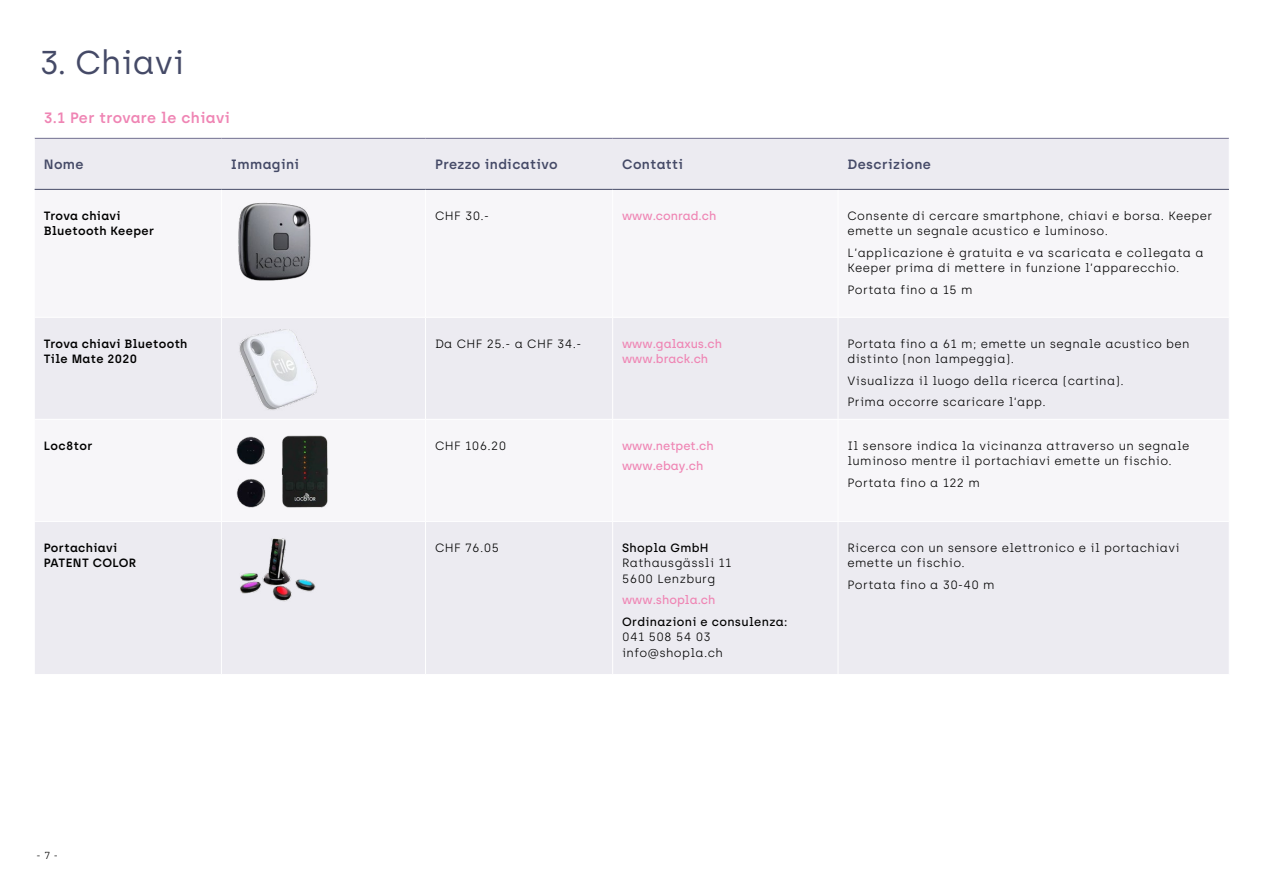
<style>
.page{position:relative;width:1263px;height:893px;background:#fff}
.page>*{position:absolute;margin:0;border:0;box-sizing:border-box;transform-origin:0 0}
.t1{font:33px "Archia";color:#454a67}
.t2{font:600 15px "Archia";letter-spacing:.03em;color:#ef85b4}
.t3{font:600 13.5px "Archia";letter-spacing:.03em;color:#454a67}
.t4{font:300 12px/15.8px "Archia";letter-spacing:.03em;color:#000}
.t5{font:600 12px/15.8px "Archia";letter-spacing:.03em;color:#000}
.t6{font:500 12px/15px "Archia";color:#ef85b4}
.t7{font:500 12px "Archia";letter-spacing:.03em;color:#000}
.t8{font:300 10.2px "Archia";color:#000}
</style>
<div class="page">
<div style="left:35px;top:139px;width:1194px;height:535px;background:#ecebf1"></div>
<svg style="left:35px;top:190px;width:1194px;height:331px;fill:#f7f6f9"></svg>
<hr style="left:221px;top:190px;width:1px;height:127px;background:#fff">
<hr style="left:425px;top:190px;width:1px;height:127px;background:#fff">
<hr style="left:612px;top:190px;width:1px;height:127px;background:#fff">
<hr style="left:838px;top:190px;width:1px;height:127px;background:#fff">
<hr style="left:34px;top:317px;width:187px;height:1px;background:#fff">
<hr style="left:221px;top:317px;width:204px;height:1px;background:#fff">
<hr style="left:221px;top:318px;width:1px;height:101px;background:#fff">
<hr style="left:425px;top:317px;width:188px;height:1px;background:#fff">
<hr style="left:425px;top:318px;width:1px;height:101px;background:#fff">
<hr style="left:613px;top:317px;width:225px;height:1px;background:#fff">
<hr style="left:612px;top:318px;width:1px;height:101px;background:#fff">
<hr style="left:838px;top:317px;width:391px;height:1px;background:#fff">
<hr style="left:838px;top:318px;width:1px;height:101px;background:#fff">
<hr style="left:34px;top:419px;width:187px;height:1px;background:#fff">
<hr style="left:221px;top:419px;width:204px;height:1px;background:#fff">
<hr style="left:221px;top:420px;width:1px;height:101px;background:#fff">
<hr style="left:425px;top:419px;width:188px;height:1px;background:#fff">
<hr style="left:425px;top:420px;width:1px;height:101px;background:#fff">
<hr style="left:613px;top:419px;width:225px;height:1px;background:#fff">
<hr style="left:612px;top:420px;width:1px;height:101px;background:#fff">
<hr style="left:838px;top:419px;width:391px;height:1px;background:#fff">
<hr style="left:838px;top:420px;width:1px;height:101px;background:#fff">
<hr style="left:34px;top:521px;width:187px;height:1px;background:#fff">
<hr style="left:221px;top:521px;width:204px;height:1px;background:#fff">
<hr style="left:221px;top:522px;width:1px;height:152px;background:#fff">
<hr style="left:425px;top:521px;width:188px;height:1px;background:#fff">
<hr style="left:425px;top:522px;width:1px;height:152px;background:#fff">
<hr style="left:613px;top:521px;width:225px;height:1px;background:#fff">
<hr style="left:612px;top:522px;width:1px;height:152px;background:#fff">
<hr style="left:838px;top:521px;width:391px;height:1px;background:#fff">
<hr style="left:838px;top:522px;width:1px;height:152px;background:#fff">
<hr style="left:35px;top:138px;width:186px;height:1px;background:#716e8f">
<hr style="left:221px;top:138px;width:204px;height:1px;background:#716e8f">
<hr style="left:425px;top:138px;width:188px;height:1px;background:#716e8f">
<hr style="left:613px;top:138px;width:225px;height:1px;background:#716e8f">
<hr style="left:838px;top:138px;width:391px;height:1px;background:#716e8f">
<hr style="left:35px;top:189px;width:186px;height:1px;background:#454a67">
<hr style="left:221px;top:189px;width:204px;height:1px;background:#454a67">
<hr style="left:425px;top:189px;width:188px;height:1px;background:#454a67">
<hr style="left:613px;top:189px;width:225px;height:1px;background:#454a67">
<hr style="left:838px;top:189px;width:391px;height:1px;background:#454a67">
<img style="left:235px;top:202px;width:79px;height:79px">
<img style="left:225px;top:318px;width:107px;height:101px">
<img style="left:235px;top:432px;width:101px;height:79px">
<img style="left:231px;top:533px;width:92px;height:69px">
<h1 class="t1" style="left:40px;top:43px;width:146px">3. Chiavi</h1>
<p class="t2" style="left:44px;top:108px;width:188px">3.1 Per trovare le chiavi</p>
<p class="t3" style="left:44px;top:156px;width:41px">Nome</p>
<p class="t3" style="left:231px;top:156px;width:70px">Immagini</p>
<p class="t3" style="left:435px;top:156px;width:124px">Prezzo indicativo</p>
<p class="t3" style="left:622px;top:156px;width:63px">Contatti</p>
<p class="t3" style="left:847px;top:156px;width:85px">Descrizione</p>
<p class="t5" style="left:44px;top:207px;width:112px">Trova chiavi<br>Bluetooth Keeper</p>
<p class="t4" style="left:435px;top:207px;width:56px">CHF 30.-</p>
<p class="t6" style="left:622px;top:208px;width:96px">www.conrad.ch</p>
<p class="t4" style="left:847px;top:207px;width:366px">Consente di cercare smartphone, chiavi e borsa. Keeper emette un segnale acustico e luminoso.</p>
<p class="t4" style="left:847px;top:245px;width:358px">L’applicazione è gratuita e va scaricata e collegata a<br>Keeper prima di mettere in funzione l’apparecchio.</p>
<p class="t4" style="left:847px;top:282px;width:126px">Portata fino a 15 m</p>
<p class="t5" style="left:44px;top:335px;width:145px">Trova chiavi Bluetooth<br>Tile Mate 2020</p>
<p class="t4" style="left:435px;top:335px;width:148px">Da CHF 25.- a CHF 34.-</p>
<p class="t6" style="left:622px;top:336px;width:101px">www.galaxus.ch www.brack.ch</p>
<p class="t4" style="left:847px;top:335px;width:344px">Portata fino a 61 m; emette un segnale acustico ben distinto (non lampeggia).</p>
<p class="t4" style="left:847px;top:370px;width:278px;line-height:21.3px">Visualizza il luogo della ricerca (cartina).<br>Prima occorre scaricare l‘app.</p>
<p class="t5" style="left:44px;top:437px;width:50px">Loc8tor</p>
<p class="t4" style="left:435px;top:437px;width:73px">CHF 106.20</p>
<p class="t6" style="left:622px;top:435px;width:93px;line-height:20.5px">www.netpet.ch www.ebay.ch</p>
<p class="t4" style="left:847px;top:437px;width:343px">Il sensore indica la vicinanza attraverso un segnale luminoso mentre il portachiavi emette un fischio.</p>
<p class="t4" style="left:847px;top:474px;width:134px">Portata fino a 122 m</p>
<p class="t5" style="left:44px;top:539px;width:94px">Portachiavi<br>PATENT COLOR</p>
<p class="t4" style="left:435px;top:539px;width:65px">CHF 76.05</p>
<p class="t7" style="left:622px;top:540px;width:88px">Shopla GmbH</p>
<p class="t4" style="left:622px;top:555px;width:111px">Rathausgässli 11<br>5600 Lenzburg</p>
<p class="t6" style="left:622px;top:593px;width:95px">www.shopla.ch</p>
<p class="t7" style="left:622px;top:614px;width:167px">Ordinazioni e consulenza:</p>
<p class="t4" style="left:622px;top:629px;width:102px">041 508 54 03 info@shopla.ch</p>
<p class="t4" style="left:847px;top:539px;width:334px">Ricerca con un sensore elettronico e il portachiavi emette un fischio.</p>
<p class="t4" style="left:847px;top:576px;width:149px">Portata fino a 30-40 m</p>
<p class="t8" style="left:37px;top:849px;width:23px">- 7 -</p>
</div>
